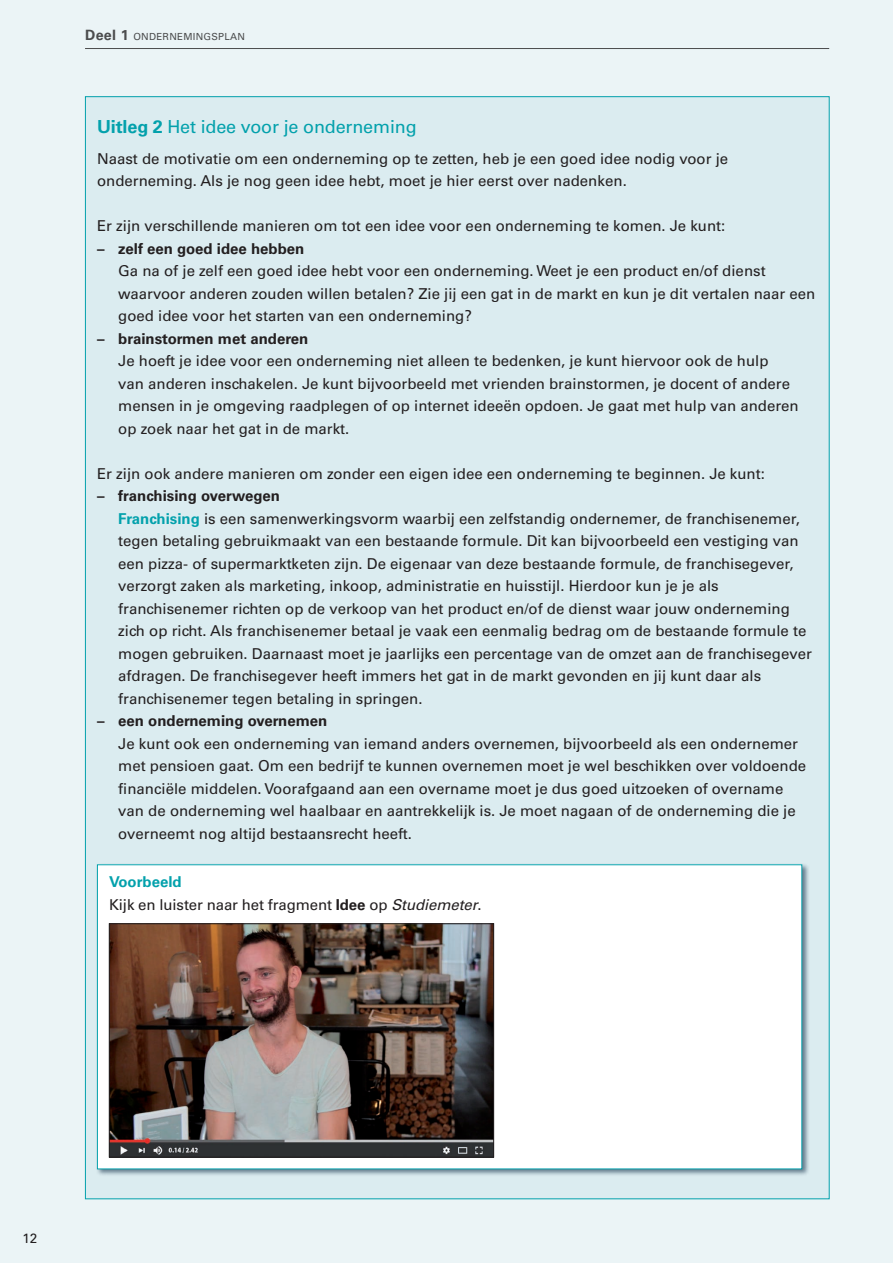
<style>
.page{position:relative;width:893px;height:1263px;background:#ebf4f6}
.page>*{position:absolute;margin:0;border:0;box-sizing:border-box;transform-origin:0 0}
.t1{font:18px "Univers LT Std";letter-spacing:-.01em;color:#03a1ac}
.t2{font:15px/22.5px "Univers LT Std";color:#231f20}
.t3{font:700 15px "Univers LT Std";color:#231f20}
.t4{font:13.5px "Univers LT Std";color:#231f20}
.t5{font:9.75px "Univers LT Std";letter-spacing:.025em;color:#4b4c4d}
.s1{font-weight:700;font-size:14.25px}
.s2{font-weight:700}
.s3{font-weight:700;color:#03a1ac}
.s4{font-style:italic}
</style>
<div class="page">
<hr style="left:85px;top:48px;width:744px;height:1px;background:#4b4c4d">
<div style="left:85px;top:97px;width:744px;height:1102px;background:#dbecf0"></div>
<div style="left:95px;top:863px;width:715px;height:314px;background:#001f3a;opacity:.55"></div>
<div style="left:97px;top:865px;width:705px;height:304px;background:#fff"></div>
<img style="left:111px;top:925px;width:381px;height:230px">
<div style="left:109px;top:923px;width:385px;height:234px;border:1px solid #231f20"></div>
<p class="t5" style="left:85px;top:30px;width:161px"><span class="s1">Deel 1</span> ONDERNEMINGSPLAN</p>
<p class="t1" style="left:97px;top:116px;width:321px"><span class="s2">Uitleg 2</span> Het idee voor je onderneming</p>
<p class="t2" style="left:97px;top:147px;width:633px">Naast de motivatie om een onderneming op te zetten, heb je een goed idee nodig voor je onderneming. Als je nog geen idee hebt, moet je hier eerst over nadenken.</p>
<p class="t2" style="left:97px;top:215px;width:630px">Er zijn verschillende manieren om tot een idee voor een onderneming te komen. Je kunt:</p>
<p class="t3" style="left:97px;top:240px;width:209px">– zelf een goed idee hebben</p>
<p class="t2" style="left:118px;top:260px;width:699px">Ga na of je zelf een goed idee hebt voor een onderneming. Weet je een product en/of dienst waarvoor anderen zouden willen betalen? Zie jij een gat in de markt en kun je dit vertalen naar een goed idee voor het starten van een onderneming?</p>
<p class="t3" style="left:97px;top:330px;width:213px">– brainstormen met anderen</p>
<p class="t2" style="left:118px;top:350px;width:682px">Je hoeft je idee voor een onderneming niet alleen te bedenken, je kunt hiervoor ook de hulp<br>van anderen inschakelen. Je kunt bijvoorbeeld met vrienden brainstormen, je docent of andere mensen in je omgeving raadplegen of op internet ideeën opdoen. Je gaat met hulp van anderen op zoek naar het gat in de markt.</p>
<p class="t2" style="left:97px;top:462px;width:669px">Er zijn ook andere manieren om zonder een eigen idee een onderneming te beginnen. Je kunt:</p>
<p class="t2" style="left:118px;top:485px;width:695px;text-indent:-21px"><span class="s2">– franchising overwegen<br></span><span class="s3">Franchising</span> is een samenwerkingsvorm waarbij een zelfstandig ondernemer, de franchisenemer, tegen betaling gebruikmaakt van een bestaande formule. Dit kan bijvoorbeeld een vestiging van een pizza- of supermarktketen zijn. De eigenaar van deze bestaande formule, de franchisegever, verzorgt zaken als marketing, inkoop, administratie en huisstijl. Hierdoor kun je je als franchisenemer richten op de verkoop van het product en/of de dienst waar jouw onderneming zich op richt. Als franchisenemer betaal je vaak een eenmalig bedrag om de bestaande formule te mogen gebruiken. Daarnaast moet je jaarlijks een percentage van de omzet aan de franchisegever afdragen. De franchisegever heeft immers het gat in de markt gevonden en jij kunt daar als franchisenemer tegen betaling in springen.</p>
<p class="t3" style="left:97px;top:712px;width:232px">– een onderneming overnemen</p>
<p class="t2" style="left:118px;top:732px;width:689px">Je kunt ook een onderneming van iemand anders overnemen, bijvoorbeeld als een ondernemer met pensioen gaat. Om een bedrijf te kunnen overnemen moet je wel beschikken over voldoende financiële middelen. Voorafgaand aan een overname moet je dus goed uitzoeken of overname van de onderneming wel haalbaar en aantrekkelijk is. Je moet nagaan of de onderneming die je overneemt nog altijd bestaansrecht heeft.</p>
<p class="t2" style="left:109px;top:871px;width:374px"><span class="s3">Voorbeeld<br></span>Kijk en luister naar het fragment <span class="s2">Idee</span> op <span class="s4">Studiemeter</span>.</p>
<p class="t4" style="left:22px;top:1230px;width:16px">12</p>
</div>
